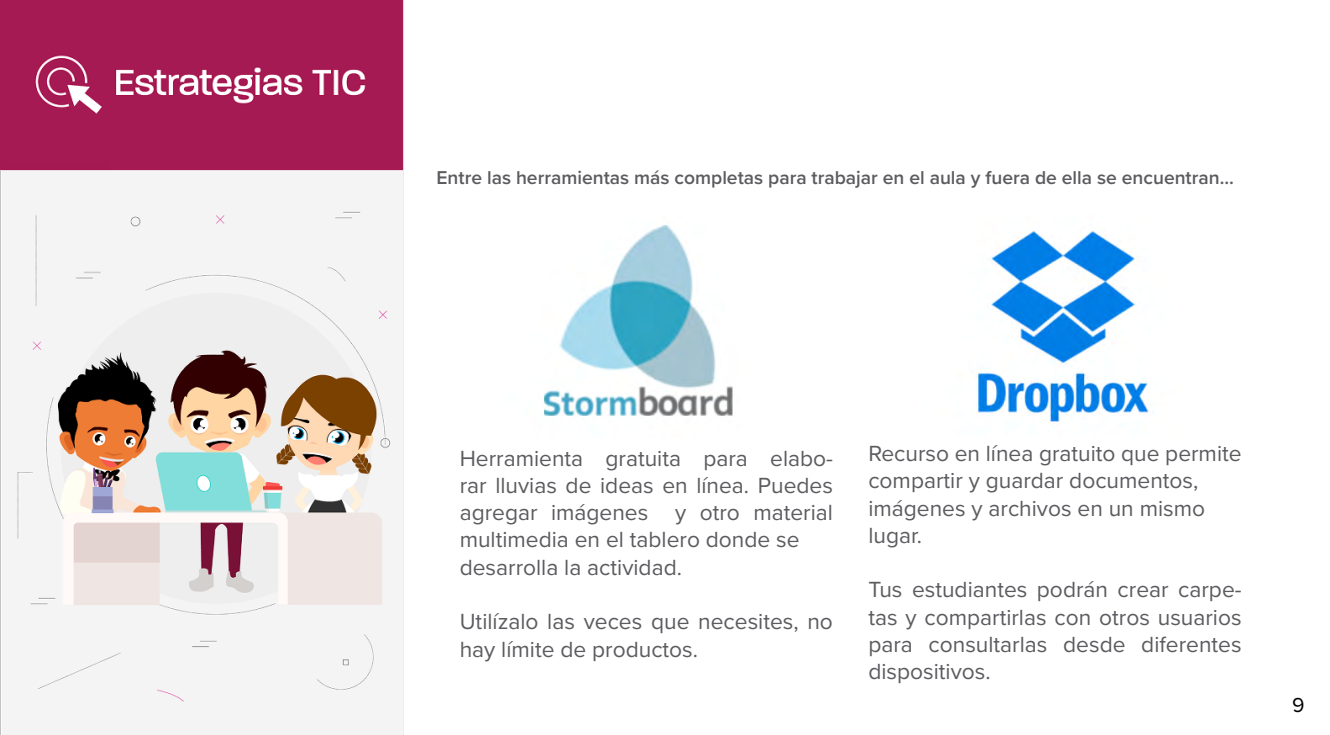
<style>
.page{position:relative;width:1330px;height:735px;background:#fff}
.page>*{position:absolute;margin:0;border:0;box-sizing:border-box;transform-origin:0 0}
.t1{font:22.75px/27.3px "Proxima Nova";color:#5c5b5f}
.t2{font:21px "Proxima Nova";color:#000}
.t3{font:600 19.25px "Proxima Nova";color:#5c5b5f}
</style>
<div class="page">
<img style="left:0;top:0;width:404px;height:735px">
<img style="left:544px;top:225px;width:189px;height:191px">
<img style="left:976px;top:231px;width:177px;height:195px">
<p class="t3" style="left:437px;top:163px;width:799px">Entre las herramientas más completas para trabajar en el aula y fuera de ella se encuentran…</p>
<p class="t1" style="left:460px;top:443px;width:375px">Herramienta gratuita para elabo&shy;rar lluvias de ideas en línea. Puedes agregar imágenes y otro material multimedia en el tablero donde se desarrolla la actividad.</p>
<p class="t1" style="left:460px;top:607px;width:375px">Utilízalo las veces que necesites, no hay límite de productos.</p>
<p class="t1" style="left:868px;top:439px;width:375px">Recurso en línea gratuito que permite compartir y guardar documentos, imágenes y archivos en un mismo lugar.</p>
<p class="t1" style="left:868px;top:575px;width:375px;text-align:justify">Tus estudiantes podrán crear carpe&shy;tas y compartirlas con otros usuarios para consultarlas desde diferentes dispositivos.</p>
<p class="t2" style="left:1292px;top:689px;width:14px">9</p>
</div>
